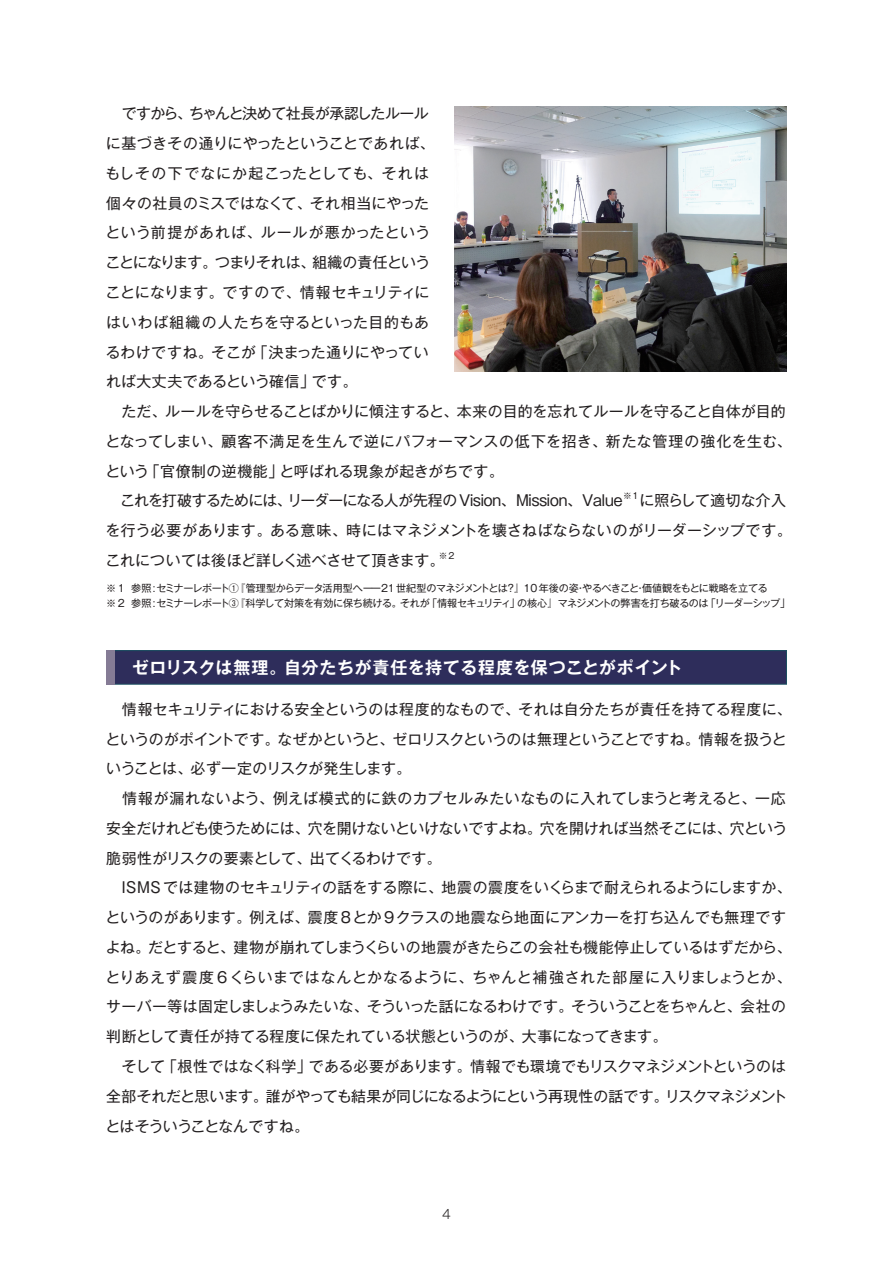
<style>
.page{position:relative;width:893px;height:1263px;background:#fff}
.page>*{position:absolute;margin:0;border:0;box-sizing:border-box;transform-origin:0 0}
.t1{font:700 16.95px "Gothic MB101 Pro De";letter-spacing:.025em;color:#fff}
.t2{font:14.85px/29.7px "Gothic MB101 Pro";color:#231f20}
.t3{font:14.85px "Gothic MB101 Pro";letter-spacing:.04em;color:#231f20}
.t4{font:14.85px/29.7px "Gothic MB101 Pro";letter-spacing:-.045em;color:#231f20}
.t5{font:14.85px "Gothic MB101 Pro";letter-spacing:-.02em;color:#231f20}
.t6{font:14.85px "Gothic MB101 Pro";letter-spacing:-.025em;color:#231f20}
.t7{font:14.85px "Gothic MB101 Pro";letter-spacing:.035em;color:#231f20}
.t8{font:14.85px "Gothic MB101 Pro";letter-spacing:-.04em;color:#231f20}
.t9{font:14.85px "Gothic MB101 Pro";letter-spacing:.065em;color:#231f20}
.t10{font:14.85px "Gothic MB101 Pro";letter-spacing:.06em;color:#231f20}
.t11{font:14.85px "Gothic MB101 Pro";letter-spacing:.05em;color:#231f20}
.t12{font:14.85px "Gothic MB101 Pro";letter-spacing:-.035em;color:#231f20}
.t13{font:14.85px "Gothic MB101 Pro";letter-spacing:-.07em;color:#231f20}
.t14{font:14.85px "Gothic MB101 Pro";letter-spacing:.02em;color:#231f20}
.t15{font:14.85px "Gothic MB101 Pro";letter-spacing:.025em;color:#231f20}
.t16{font:14.85px "Gothic MB101 Pro";letter-spacing:-.075em;color:#231f20}
.t17{font:300 12.75px "Gothic MB101 Pro";color:#231f20}
.t18{font:10.05px "Gothic MB101 Pro";letter-spacing:-.04em;color:#231f20}
.t19{font:10.05px "Gothic MB101 Pro";letter-spacing:-.095em;color:#231f20}
.t20{font:10.05px "Gothic MB101 Pro";letter-spacing:-.11em;color:#231f20}
.t21{font:8.7px "Gothic MB101 Pro";color:#231f20}
</style>
<div class="page">
<img style="left:454px;top:107px;width:333px;height:264px">
<div style="left:107px;top:651px;width:679px;height:33px;background:#2e2d5b"></div>
<div style="left:106px;top:650px;width:681px;height:34px;border:1px solid #1c5062"></div>
<div style="left:106px;top:650px;width:9px;height:34px;background:#857b95"></div>
<p class="t12" style="left:189px;top:101px;width:241px">ちゃんと決めて社長が承認したルール</p>
<p class="t2" style="left:106px;top:97px;width:87px">　ですから、</p>
<p class="t2" style="left:106px;top:127px;width:330px">に基づきその通りにやったということであれば、</p>
<p class="t9" style="left:105px;top:161px;width:325px">もしその下でなにか起こったとしても、それは</p>
<p class="t2" style="left:106px;top:186px;width:324px">個々の社員のミスではなくて、それ相当にやった</p>
<p class="t10" style="left:105px;top:220px;width:326px">という前提があれば、ルールが悪かったという</p>
<p class="t2" style="left:312px;top:246px;width:119px">組織の責任という</p>
<p class="t13" style="left:105px;top:250px;width:211px">ことになります。つまりそれは、</p>
<p class="t2" style="left:105px;top:275px;width:325px">ことになります。ですので、情報セキュリティに</p>
<p class="t11" style="left:106px;top:310px;width:325px">はいわば組織の人たちを守るといった目的もあ</p>
<p class="t8" style="left:253px;top:340px;width:177px">「決まった通りにやってい</p>
<p class="t14" style="left:106px;top:340px;width:152px">るわけですね。そこが</p>
<p class="t2" style="left:106px;top:365px;width:210px">れば⼤丈夫であるという確信」</p>
<p class="t2" style="left:106px;top:394px;width:681px">　ただ、ルールを守らせることばかりに傾注すると、本来の目的を忘れてルールを守ること自体が目的</p>
<p class="t3" style="left:105px;top:429px;width:688px">となってしまい、顧客不満足を生んで逆にパフォーマンスの低下を招き、新たな管理の強化を生む、</p>
<p class="t2" style="left:279px;top:454px;width:226px">と呼ばれる現象が起きがちです。</p>
<p class="t2" style="left:312px;top:365px;width:47px">です。</p>
<p class="t3" style="left:145px;top:459px;width:140px">「官僚制の逆機能」</p>
<p class="t2" style="left:105px;top:454px;width:45px">という</p>
<p class="t21" style="left:623px;top:488px;width:17px">※1</p>
<p class="t4" style="left:287px;top:484px;width:337px">リーダーになる人が先程の Vision、Mission、Value</p>
<p class="t2" style="left:639px;top:484px;width:148px">に照らして適切な介入</p>
<p class="t2" style="left:105px;top:484px;width:688px">　これを打破するためには、<br>を行う必要があります。ある意味、時にはマネジメントを壊さねばならないのがリーダーシップです。</p>
<p class="t21" style="left:439px;top:548px;width:17px">※2</p>
<p class="t2" style="left:105px;top:543px;width:341px">これについては後ほど詳しく述べさせて頂きます。</p>
<p class="t18" style="left:106px;top:580px;width:20px">※1</p>
<p class="t18" style="left:131px;top:580px;width:378px">参照 :セミナーレポート①『管理型からデータ活用型へーー21 世紀型のマネジメントとは</p>
<p class="t18" style="left:506px;top:580px;width:264px">？』10 年後の姿やるべきこと価値観をもとに戦略を立てる</p>
<p class="t18" style="left:576px;top:580px;width:12px">・</p>
<p class="t18" style="left:635px;top:580px;width:12px">・</p>
<p class="t19" style="left:706px;top:595px;width:86px">「リーダーシップ「</p>
<p class="t18" style="left:517px;top:595px;width:193px">の核心』マネジメントの弊害を打ち破るのは</p>
<p class="t18" style="left:131px;top:595px;width:272px">参照 :セミナーレポート③『科学して対策を有効に保ち続ける。</p>
<p class="t20" style="left:427px;top:595px;width:86px">「情報セキュリティ</p>
<p class="t18" style="left:400px;top:595px;width:31px">それが</p>
<p class="t18" style="left:510px;top:595px;width:12px">」</p>
<p class="t18" style="left:106px;top:595px;width:20px">※2</p>
<p class="t1" style="left:132px;top:653px;width:552px">ゼロリスクは無理。自分たちが責任を持てる程度を保つことがポイント</p>
<p class="t2" style="left:277px;top:692px;width:516px;text-indent:-171px">　情報セキュリティにおける安全というのは程度的なもので、それは自分たちが責任を持てる程度に、なぜかというと、ゼロリスクというのは無理ということですね。情報を扱うと</p>
<p class="t2" style="left:105px;top:722px;width:176px">というのがポイントです。</p>
<p class="t8" style="left:106px;top:756px;width:307px">いうことは、必ず一定のリスクが発生します。</p>
<p class="t7" style="left:106px;top:786px;width:681px">　情報が漏れないよう、例えば模式的に鉄のカプセルみたいなものに入れてしまうと考えると、一応</p>
<p class="t5" style="left:106px;top:816px;width:682px">安全だけれども使うためには、穴を開けないといけないですよね。穴を開ければ当然そこには、穴という</p>
<p class="t2" style="left:106px;top:841px;width:337px">脆弱性がリスクの要素として、出てくるわけです。</p>
<p class="t2" style="left:106px;top:871px;width:687px">　ISMSでは建物のセキュリティの話をする際に、地震の震度をいくらまで耐えられるようにしますか、</p>
<p class="t2" style="left:105px;top:900px;width:682px">というのがあります。例えば、震度 8とか9クラスの地震なら地面にアンカーを打ち込んでも無理です</p>
<p class="t2" style="left:105px;top:930px;width:688px">よね。だとすると、建物が崩れてしまうくらいの地震がきたらこの会社も機能停止しているはずだから、</p>
<p class="t3" style="left:105px;top:965px;width:688px">とりあえず震度 6くらいまではなんとかなるように、ちゃんと補強された部屋に入りましょうとか、</p>
<p class="t6" style="left:106px;top:994px;width:681px">サーバー等は固定しましょうみたいな、そういった話になるわけです。そういうことをちゃんと、会社の</p>
<p class="t2" style="left:106px;top:1020px;width:563px">判断として責任が持てる程度に保たれている状態というのが、大事になってきます。</p>
<p class="t2" style="left:309px;top:1049px;width:479px">である必要があります。情報でも環境でもリスクマネジメントというのは</p>
<p class="t15" style="left:162px;top:1054px;width:151px">「根性ではなく科学」</p>
<p class="t2" style="left:106px;top:1049px;width:60px">　そして</p>
<p class="t4" style="left:105px;top:1079px;width:565px">全部それだと思います。誰がやっても結果が同じになるようにという再現性の話です。とはそういうことなんですね。</p>
<p class="t16" style="left:665px;top:1084px;width:124px">リスクマネジメント</p>
<p class="t17" style="left:442px;top:1203px;width:10px">4</p>
</div>
